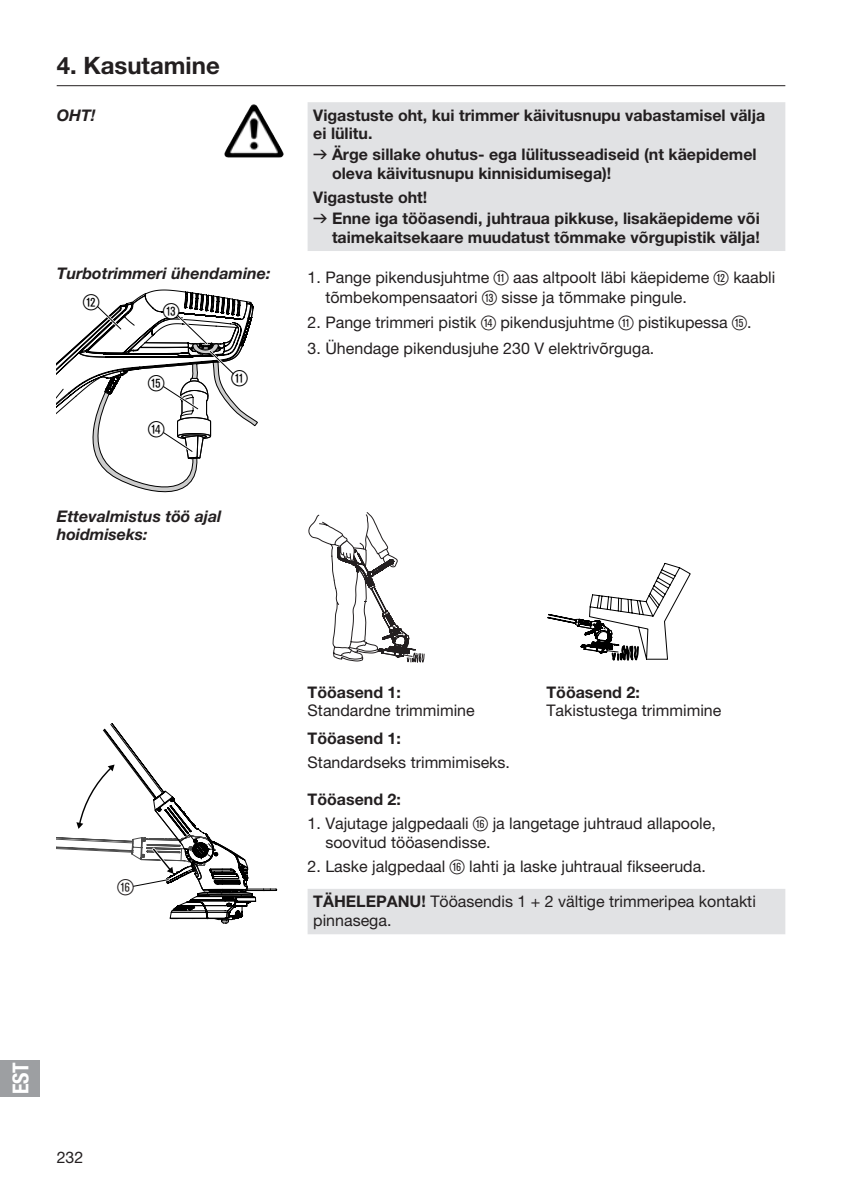
<style>
.page{position:relative;width:842px;height:1191px;background:#fff}
.page>*{position:absolute;margin:0;border:0;box-sizing:border-box;transform-origin:0 0}
.t1{font:700 24px "GARDENA Pro";color:#231f20}
.t2{font:22px/46px "Ziffernim Kreisund Quadrat BQ";color:#000}
.t3{font:22px "GARDENA Pro Bo Cond";color:#fff}
.t4{font:22px "Ziffernim Kreisund Quadrat BQ";color:#231f20}
.t5{font:16px/18.4px "GARDENA Pro";color:#231f20}
.t6{font:700 16px/18.4px "GARDENA Pro";color:#231f20}
.t7{font:italic 700 16px/18.4px "GARDENA Pro";color:#231f20}
.s1{font-family:"Formdruck";font-weight:400}
.s2{font-family:"Ziffernim Kreisund Quadrat BQ";font-size:20px}
.s3{font-weight:700}
</style>
<div class="page">
<svg style="left:308px;top:102px;width:477px;height:832px"></svg>
<hr style="left:57px;top:85px;width:728px;height:1px;background:#231f20">
<img style="left:226px;top:104px;width:27px;height:45px">
<svg style="left:57px;top:289px;width:201px;height:204px"></svg>
<svg style="left:57px;top:723px;width:220px;height:201px"></svg>
<svg style="left:308px;top:511px;width:119px;height:158px"></svg>
<svg style="left:547px;top:562px;width:144px;height:107px"></svg>
<div style="left:0;top:1060px;width:40px;height:36px;background:#9d9fa2"></div>
<h1 class="t1" style="left:57px;top:50px;width:165px">4. Kasutamine</h1>
<p class="t7" style="left:57px;top:105px;width:40px">OHT!</p>
<p class="t6" style="left:313px;top:105px;width:454px">Vigastuste oht, kui trimmer käivitusnupu vabastamisel välja ei lülitu.</p>
<p class="t6" style="left:332px;top:145px;width:426px;text-indent:-19px"><span class="s1">v</span> Ärge sillake ohutus- ega lülitusseadiseid (nt käepidemel oleva käivitusnupu kinnisidumisega)!</p>
<p class="t6" style="left:313px;top:186px;width:448px;line-height:21.2px">Vigastuste oht!<br><span class="s1">v</span> Enne iga tööasendi, juhtraua pikkuse, lisakäepideme või</p>
<p class="t6" style="left:332px;top:227px;width:429px">taimekaitsekaare muudatust tõmmake võrgupistik välja!</p>
<p class="t7" style="left:57px;top:264px;width:215px">Turbotrimmeri ühendamine:</p>
<h2 class="t2" style="left:83px;top:279px;width:18px">W</h2>
<p class="t5" style="left:325px;top:267px;width:451px;line-height:20px;text-indent:-18px">1. Pange pikendusjuhtme <span class="s2">Q</span> aas altpoolt läbi käepideme <span class="s2">W</span> kaabli tõmbekompensaatori <span class="s2">E</span> sisse ja tõmmake pingule.</p>
<p class="t5" style="left:308px;top:313px;width:445px">2. Pange trimmeri pistik <span class="s2">R</span> pikendusjuhtme <span class="s2">Q</span> pistikupessa <span class="s2">T</span>.</p>
<p class="t5" style="left:308px;top:339px;width:348px">3. Ühendage pikendusjuhe 230 V elektrivõrguga.</p>
<h2 class="t2" style="left:163px;top:288px;width:18px">E</h2>
<h2 class="t2" style="left:148px;top:360px;width:18px">T<br>R</h2>
<h2 class="t2" style="left:232px;top:356px;width:18px">Q</h2>
<p class="t7" style="left:57px;top:506px;width:166px">Ettevalmistus töö ajal hoidmiseks:</p>
<h2 class="t4" style="left:117px;top:874px;width:18px">Z</h2>
<h2 class="t3" style="left:7px;top:1094px;width:34px;rotate:-90deg">EST</h2>
<p class="t5" style="left:57px;top:1147px;width:28px">232</p>
<p class="t6" style="left:308px;top:682px;width:95px">Tööasend 1:</p>
<p class="t5" style="left:308px;top:701px;width:169px">Standardne trimmimine</p>
<p class="t6" style="left:546px;top:682px;width:95px">Tööasend 2:</p>
<p class="t5" style="left:546px;top:701px;width:176px">Takistustega trimmimine</p>
<p class="t6" style="left:308px;top:729px;width:95px">Tööasend 1:</p>
<p class="t5" style="left:308px;top:753px;width:204px">Standardseks trimmimiseks.</p>
<p class="t6" style="left:308px;top:790px;width:95px">Tööasend 2:</p>
<p class="t5" style="left:325px;top:814px;width:392px;text-indent:-18px">1. Vajutage jalgpedaali <span class="s2">Z</span> ja langetage juhtraud allapoole, soovitud tööasendisse.</p>
<p class="t5" style="left:308px;top:856px;width:400px">2. Laske jalgpedaal <span class="s2">Z</span> lahti ja laske juhtraual fikseeruda.</p>
<p class="t5" style="left:313px;top:892px;width:444px"><span class="s3">TÄHELEPANU!</span> Tööasendis 1 + 2 vältige trimmeripea kontakti pinnasega.</p>
</div>
